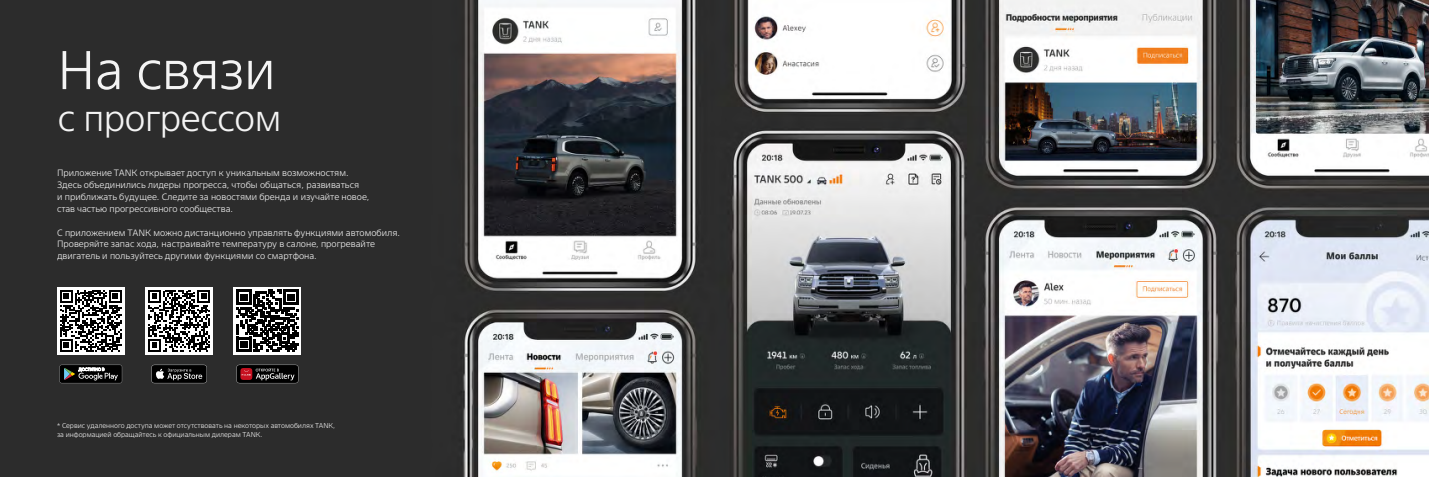
<style>
.page{position:relative;width:1429px;height:477px;background:#fff}
.page>*{position:absolute;margin:0;border:0;box-sizing:border-box;transform-origin:0 0}
.t1{font:300 54.25px "TTTANK";letter-spacing:-.01em;color:#fff}
.t2{font:300 36.75px "TTTANK";letter-spacing:-.01em;color:#fff}
.t3{font:300 9.19px/11.8px "TTTANK";color:#fff}
.t4{font:300 7px/8.8px "TTTANK";color:#fff}
</style>
<div class="page">
<img style="left:0;top:0;width:1429px;height:476px">
<svg style="left:59px;top:364px;width:63px;height:19px"></svg>
<svg style="left:151px;top:364px;width:56px;height:19px"></svg>
<svg style="left:236px;top:364px;width:62px;height:19px"></svg>
<div style="left:57px;top:287px;width:68px;height:67px;background:#fff"></div>
<svg style="left:60px;top:290px;width:62px;height:61px"></svg>
<div style="left:145px;top:287px;width:68px;height:67px;background:#fff"></div>
<svg style="left:148px;top:290px;width:62px;height:61px"></svg>
<svg style="left:234px;top:287px;width:67px;height:67px"></svg>
<svg style="left:236px;top:289px;width:62px;height:62px"></svg>
<h1 class="t1" style="left:57px;top:39px;width:220px">На связи</h1>
<h2 class="t2" style="left:57px;top:97px;width:226px">с прогрессом</h2>
<p class="t3" style="left:57px;top:167px;width:314px">Приложение TANK открывает доступ к уникальным возможностям.<br>Здесь объединились лидеры прогресса, чтобы общаться, развиваться<br>и приближать будущее. Следите за новостями бренда и изучайте новое, став частью прогрессивного сообщества.</p>
<p class="t3" style="left:57px;top:226px;width:344px">С приложением TANK можно дистанционно управлять функциями автомобиля.<br>Проверяйте запас хода, настраивайте температуру в салоне, прогревайте двигатель и пользуйтесь другими функциями со смартфона.</p>
<p class="t4" style="left:57px;top:420px;width:280px">* Сервис удаленного доступа может отсутствовать на некоторых автомобилях TANK, за информацией обращайтесь к официальным дилерам TANK.</p>
</div>
